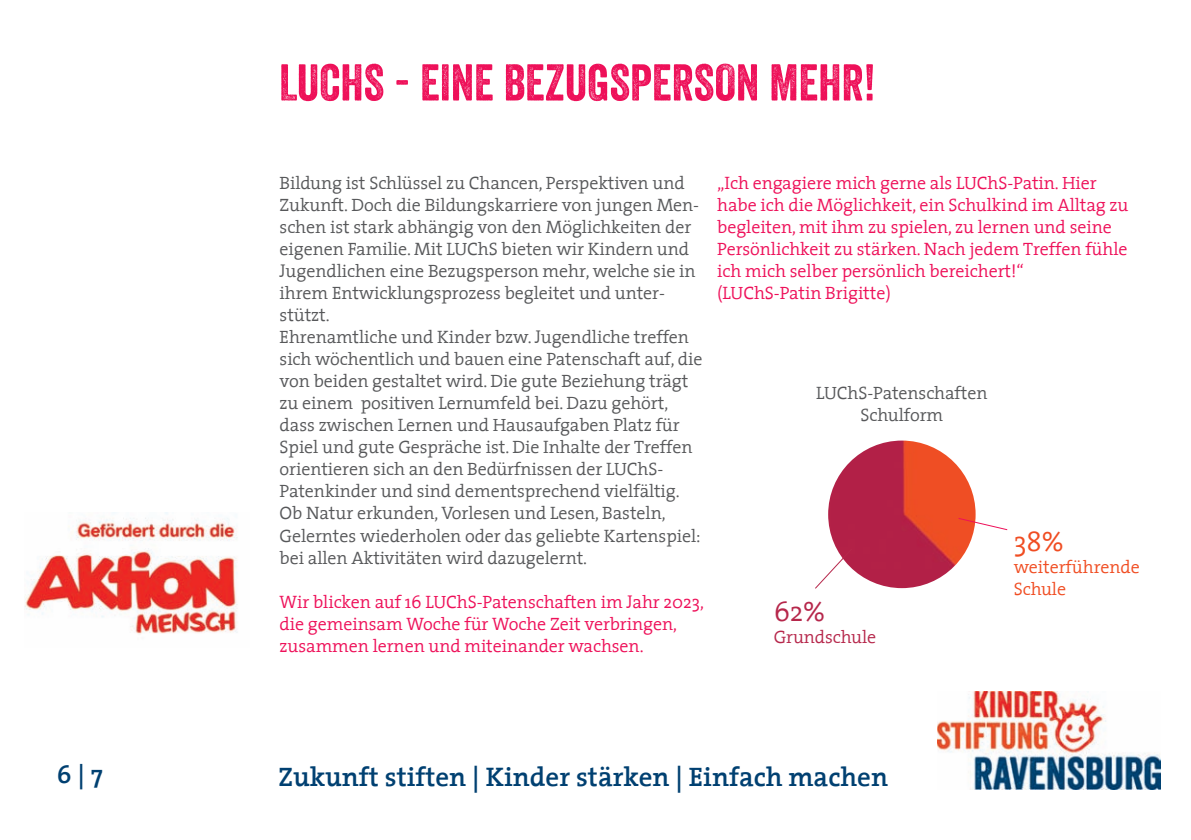
<style>
.page{position:relative;width:1191px;height:840px;background:#fff}
.page>*{position:absolute;margin:0;border:0;box-sizing:border-box;transform-origin:0 0}
.t1{font:50px "Veneer";color:#ee1059}
.t2{font:300 28px "The Serif";color:#f04d22}
.t3{font:300 28px "The Serif";color:#b6274b}
.t4{font:600 27px "The Serif";color:#004071}
.t5{font:600 25.4px "The Serif";color:#004071}
.t6{font:300 18px/22px "The Serif";letter-spacing:-.005em;color:#57585a}
.t7{font:300 18px/22px "The Serif";letter-spacing:-.005em;color:#ee1059}
.t8{font:300 18px/22px "The Serif";letter-spacing:-.005em;color:#f04d22}
.t9{font:300 18px "The Serif";letter-spacing:-.005em;color:#b6274b}
</style>
<div class="page">
<img style="left:937px;top:691px;width:223px;height:98px">
<img style="left:25px;top:512px;width:213px;height:122px">
<img style="left:828px;top:440px;width:147px;height:147px;border-radius:74px">
<svg style="left:815px;top:547px;width:38px;height:42px"></svg>
<svg style="left:957px;top:517px;width:51px;height:13px"></svg>
<h1 class="t1" style="left:279px;top:52px;width:598px">LUCHS - EINE BEZUGSPERSON MEHR!</h1>
<p class="t6" style="left:280px;top:171px;width:424px">Bildung ist Schlüssel zu Chancen, Perspektiven und Zukunft. Doch die Bildungskarriere von jungen Men&shy;schen ist stark abhängig von den Möglichkeiten der eigenen Familie. Mit LUChS bieten wir Kindern und Jugendlichen eine Bezugsperson mehr, welche sie in ihrem Entwicklungsprozess begleitet und unter&shy;stützt.<br>Ehrenamtliche und Kinder bzw. Jugendliche treffen sich wöchentlich und bauen eine Patenschaft auf, die von beiden gestaltet wird. Die gute Beziehung trägt zu einem positiven Lernumfeld bei. Dazu gehört, dass zwischen Lernen und Hausaufgaben Platz für Spiel und gute Gespräche ist. Die Inhalte der Treffen orientieren sich an den Bedürfnissen der LUChS-Patenkinder und sind dementsprechend vielfältig.<br>Ob Natur erkunden, Vorlesen und Lesen, Basteln, Gelerntes wiederholen oder das geliebte Kartenspiel: bei allen Aktivitäten wird dazugelernt.</p>
<p class="t7" style="left:280px;top:589px;width:426px">Wir blicken auf 16 LUChS-Patenschaften im Jahr 2023, die gemeinsam Woche für Woche Zeit verbringen, zusammen lernen und miteinander wachsen.</p>
<p class="t7" style="left:717px;top:171px;width:413px">„Ich engagiere mich gerne als LUChS-Patin. Hier habe ich die Möglichkeit, ein Schulkind im Alltag zu begleiten, mit ihm zu spielen, zu lernen und seine Persönlichkeit zu stärken. Nach jedem Treffen fühle ich mich selber persönlich bereichert!“ (LUChS-Patin Brigitte)</p>
<p class="t6" style="left:816px;top:381px;width:173px;text-align:center">LUChS-Patenschaften<br>Schulform</p>
<h2 class="t3" style="left:773px;top:587px;width:53px">62%</h2>
<p class="t9" style="left:773px;top:621px;width:104px">Grundschule</p>
<h2 class="t2" style="left:1013px;top:517px;width:52px">38%</h2>
<p class="t8" style="left:1013px;top:554px;width:127px">weiterführende<br>Schule</p>
<h3 class="t5" style="left:57px;top:753px;width:48px">6 | 7</h3>
<h3 class="t4" style="left:278px;top:753px;width:611px">Zukunft stiften | Kinder stärken | Einfach machen</h3>
</div>
